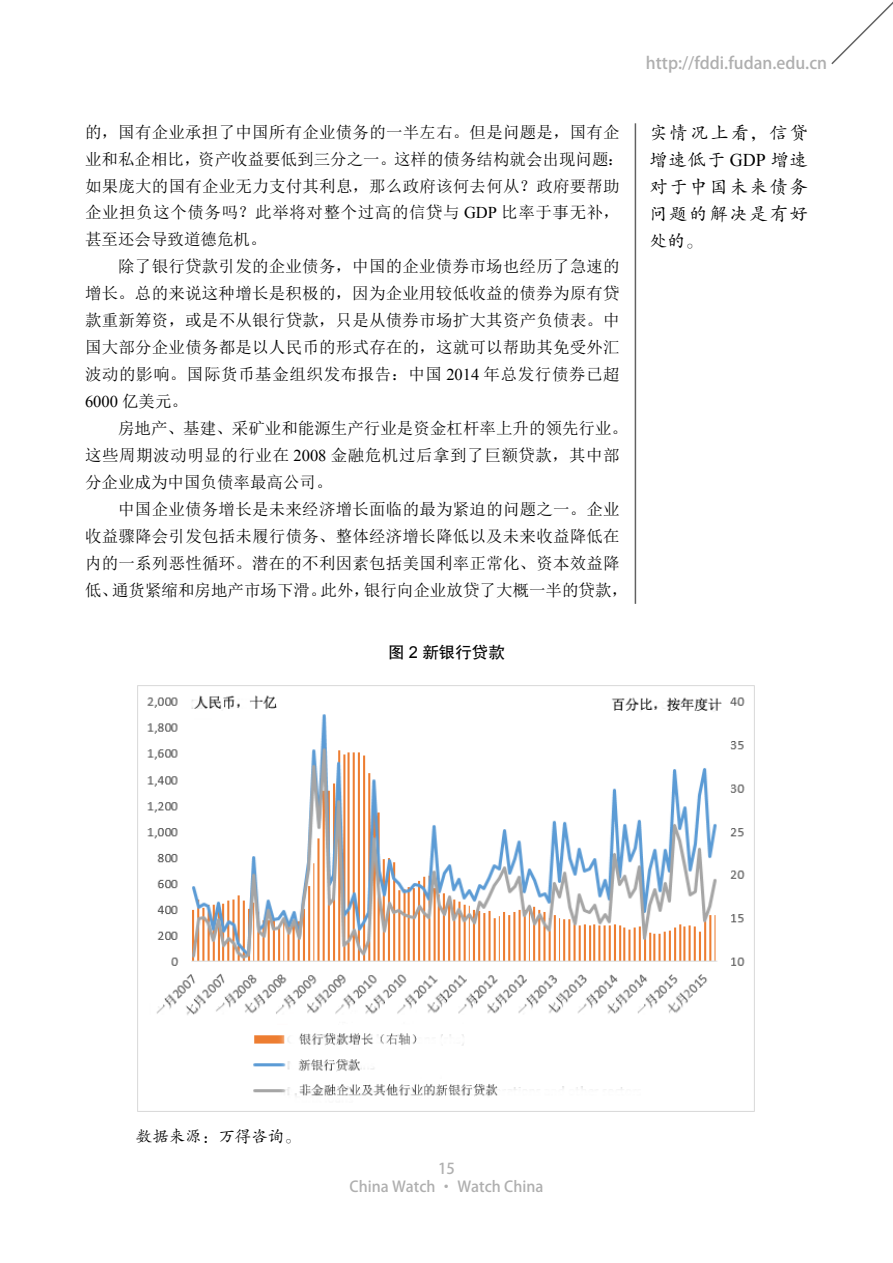
<style>
.page{position:relative;width:893px;height:1263px;background:#fff}
.page>*{position:absolute;margin:0;border:0;box-sizing:border-box;transform-origin:0 0}
.t1{font:18px/27px "FZKTJW GB1 0";letter-spacing:.115em;color:#000;text-align:justify}
.t2{font:16.5px/27px "N Sim Sun";letter-spacing:.015em;color:#000}
.t3{font:16.5px "Adobe Heiti Std";color:#afafaf}
.t4{font:16.5px "FZKTJW GB1 0";color:#000}
.t5{font:16.5px "Times New Roman";color:#000}
.t6{font:16.5px "FZHTJW GB1 0";color:#000}
.t7{font:15px/18px "Adobe Heiti Std";color:#afafaf;text-align:center}
.s1{font-family:"Times New Roman"}
.s2{font-family:"N Sim Sun"}
.s3{font-family:"Arial"}
</style>
<div class="page">
<svg style="left:831px;top:1px;width:62px;height:64px"></svg>
<hr style="left:635px;top:123px;width:1px;height:481px;background:#626262">
<img style="left:137px;top:685px;width:618px;height:427px">
<p class="t2" style="left:85px;top:118px;width:540px">的，国有企业承担了中国所有企业债务的一半左右。但是问题是，国有企业和私企相比，资产收益要低到三分之一。这样的债务结构就会出现问题：如果庞大的国有企业无力支付其利息，那么政府该何去何从？政府要帮助企业担负这个债务吗？此举将对整个过高的信贷与 <span class="s1">GDP</span> 比率于事无补，甚至还会导致道德危机。<br>　　除了银行贷款引发的企业债务，中国的企业债券市场也经历了急速的增长。总的来说这种增长是积极的，因为企业用较低收益的债券为原有贷款重新筹资，或是不从银行贷款，只是从债券市场扩大其资产负债表。中国大部分企业债务都是以人民币的形式存在的，这就可以帮助其免受外汇波动的影响。国际货币基金组织发布报告：中国 <span class="s1">2014</span> 年总发行债券已超</p>
<p class="t5" style="left:85px;top:391px;width:105px">6000 <span class="s2">亿美元。</span></p>
<p class="t2" style="left:85px;top:415px;width:544px">　　房地产、基建、采矿业和能源生产行业是资金杠杆率上升的领先行业。这些周期波动明显的行业在 <span class="s1">2008</span> 金融危机过后拿到了巨额贷款，其中部分企业成为中国负债率最高公司。<br>　　中国企业债务增长是未来经济增长面临的最为紧迫的问题之一。企业收益骤降会引发包括未履行债务、整体经济增长降低以及未来收益降低在内的一系列恶性循环。潜在的不利因素包括美国利率正常化、资本效益降低、通货紧缩和房地产市场下滑。此外，银行向企业放贷了大概一半的贷款，</p>
<p class="t6" style="left:388px;top:644px;width:118px">图 <span class="s3">2</span> 新银行贷款</p>
<p class="t3" style="left:646px;top:53px;width:183px">http://fddi.fudan.edu.cn</p>
<p class="t1" style="left:649px;top:119px;width:160px">实情况上看，信贷增速低于 <span class="s1">GDP</span> 增速对于中国未来债务问题的解决是有好处的。</p>
<p class="t4" style="left:136px;top:1128px;width:166px">数据来源：万得咨询。</p>
<p class="t7" style="left:350px;top:1160px;width:195px">15<br>China Watch · Watch China</p>
</div>
